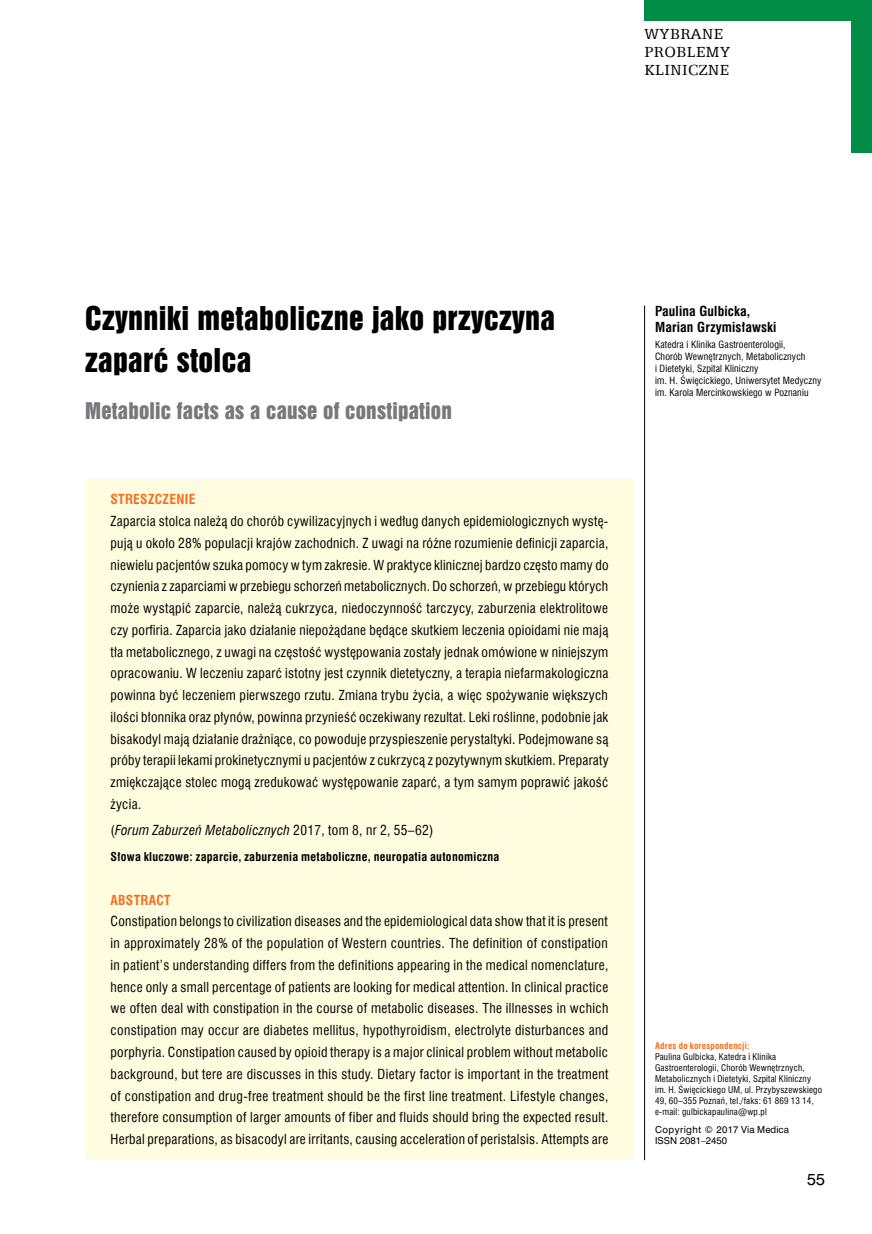
<style>
.page{position:relative;width:872px;height:1234px;background:#fff}
.page>*{position:absolute;margin:0;border:0;box-sizing:border-box;transform-origin:0 0}
.t1{font:30px/42px "Swis 921 EU";letter-spacing:.01em;color:#000}
.t2{font:21px "Swis 921 EU";letter-spacing:.01em;color:#77787b}
.t3{font:16.5px/18px "Egyptian 505 EU";letter-spacing:.03em;color:#000}
.t4{font:15px "Swis 721 PL";color:#000}
.t5{font:13.5px/21.8px "Swis 721 Cn EU";letter-spacing:.02em;color:#000;text-align:justify}
.t6{font:italic 13.5px "Swis 721 Cn EU";letter-spacing:.025em;color:#000}
.t7{font:700 13.5px/16.5px "Swis 721 Cn EU";letter-spacing:.01em;color:#000}
.t8{font:700 13.5px "Swis 721 Cn EU";letter-spacing:.025em;color:#f36f21}
.t9{font:700 12px "Swis 721 Cn EU";letter-spacing:.025em;color:#000}
.t10{font:9.75px/11.9px "Swis 721 Cn EU";letter-spacing:.01em;color:#000}
.t11{font:9px/11.1px "Swis 721 Cn EU";letter-spacing:.025em;color:#000}
.t12{font:9px/10.8px "Swis 721 PL";color:#000}
.t13{font:700 9px "Swis 721 Cn EU";letter-spacing:.025em;color:#f36f21}
.s1{font-style:normal}
</style>
<div class="page">
<hr style="left:644px;top:305px;width:1px;height:854px;background:#000">
<div style="left:644px;top:0;width:228px;height:21px;background:#008c44"></div>
<div style="left:850px;top:0;width:22px;height:153px;background:#008c44"></div>
<div style="left:85px;top:479px;width:549px;height:680px;background:#fffcdf"></div>
<p class="t3" style="left:644px;top:25px;width:87px">WYBRANE<br>PROBLEMY<br>KLINICZNE</p>
<h1 class="t1" style="left:85px;top:296px;width:471px">Czynniki metaboliczne jako przyczyna zaparć stolca</h1>
<h2 class="t2" style="left:85px;top:396px;width:368px">Metabolic facts as a cause of constipation</h2>
<p class="t8" style="left:111px;top:491px;width:86px">Streszczenie</p>
<p class="t5" style="left:111px;top:510px;width:499px">Zaparcia stolca należą do chorób cywilizacyjnych i według danych epidemiologicznych wystę&shy;pują u około 28% populacji krajów zachodnich. Z uwagi na różne rozumienie definicji zaparcia, niewielu pacjentów szuka pomocy w tym zakresie. W praktyce klinicznej bardzo często mamy do czynienia z zaparciami w przebiegu schorzeń metabolicznych. Do schorzeń, w przebiegu których może wystąpić zaparcie, należą cukrzyca, niedoczynność tarczycy, zaburzenia elektrolitowe czy porfiria. Zaparcia jako działanie niepożądane będące skutkiem leczenia opioidami nie mają tła metabolicznego, z uwagi na częstość występowania zostały jednak omówione w niniejszym opracowaniu. W leczeniu zaparć istotny jest czynnik dietetyczny, a terapia niefarmakologiczna powinna być leczeniem pierwszego rzutu. Zmiana trybu życia, a więc spożywanie większych ilości błonnika oraz płynów, powinna przynieść oczekiwany rezultat. Leki roślinne, podobnie jak bisakodyl mają działanie drażniące, co powoduje przyspieszenie perystaltyki. Podejmowane są próby terapii lekami prokinetycznymi u pacjentów z cukrzycą z pozytywnym skutkiem. Preparaty zmiękczające stolec mogą zredukować występowanie zaparć, a tym samym poprawić jakość życia.</p>
<p class="t6" style="left:111px;top:821px;width:324px"><span class="s1">(</span>Forum Zaburzeń Metabolicznych <span class="s1">2017, tom 8, nr 2, 55–62)</span></p>
<p class="t9" style="left:111px;top:849px;width:390px">Słowa kluczowe: zaparcie, zaburzenia metaboliczne, neuropatia autonomiczna</p>
<p class="t8" style="left:111px;top:891px;width:62px">Abstract</p>
<p class="t5" style="left:111px;top:910px;width:499px">Constipation belongs to civilization diseases and the epidemiological data show that it is present in approximately 28% of the population of Western countries. The definition of constipation in patient’s understanding differs from the definitions appearing in the medical nomenclature, hence only a small percentage of patients are looking for medical attention. In clinical practice we often deal with constipation in the course of metabolic diseases. The illnesses in wchich constipation may occur are diabetes mellitus, hypothyroidism, electrolyte disturbances and porphyria. Constipation caused by opioid therapy is a major clinical problem without metabolic background, but tere are discusses in this study. Dietary factor is important in the treatment of constipation and drug-free treatment should be the first line treatment. Lifestyle changes, therefore consumption of larger amounts of fiber and fluids should bring the expected result.<br>Herbal preparations, as bisacodyl are irritants, causing acceleration of peristalsis. Attempts are</p>
<p class="t7" style="left:655px;top:303px;width:123px">Paulina Gulbicka,<br>Marian Grzymisławski</p>
<p class="t10" style="left:655px;top:339px;width:168px">Katedra i Klinika Gastroenterologii,<br>Chorób Wewnętrznych, Metabolicznych<br>i Dietetyki, Szpital Kliniczny<br>im. H. Święcickiego, Uniwersytet Medyczny im. Karola Mercinkowskiego w Poznaniu</p>
<p class="t13" style="left:655px;top:1040px;width:96px">Adres do korespondencji:</p>
<p class="t11" style="left:655px;top:1050px;width:169px">Paulina Gulbicka, Katedra i Klinika Gastroenterologii, Chorób Wewnętrznych, Metabolicznych i Dietetyki, Szpital Kliniczny im. H. Święcickiego UM, ul. Przybyszewskiego 49, 60–355 Poznań, tel./faks: 61 869 13 14, e-mail: gulbickapaulina@wp.pl</p>
<p class="t12" style="left:655px;top:1123px;width:135px">Copyright © 2017 Via Medica<br>ISSN 2081–2450</p>
<p class="t4" style="left:807px;top:1169px;width:19px">55</p>
</div>
